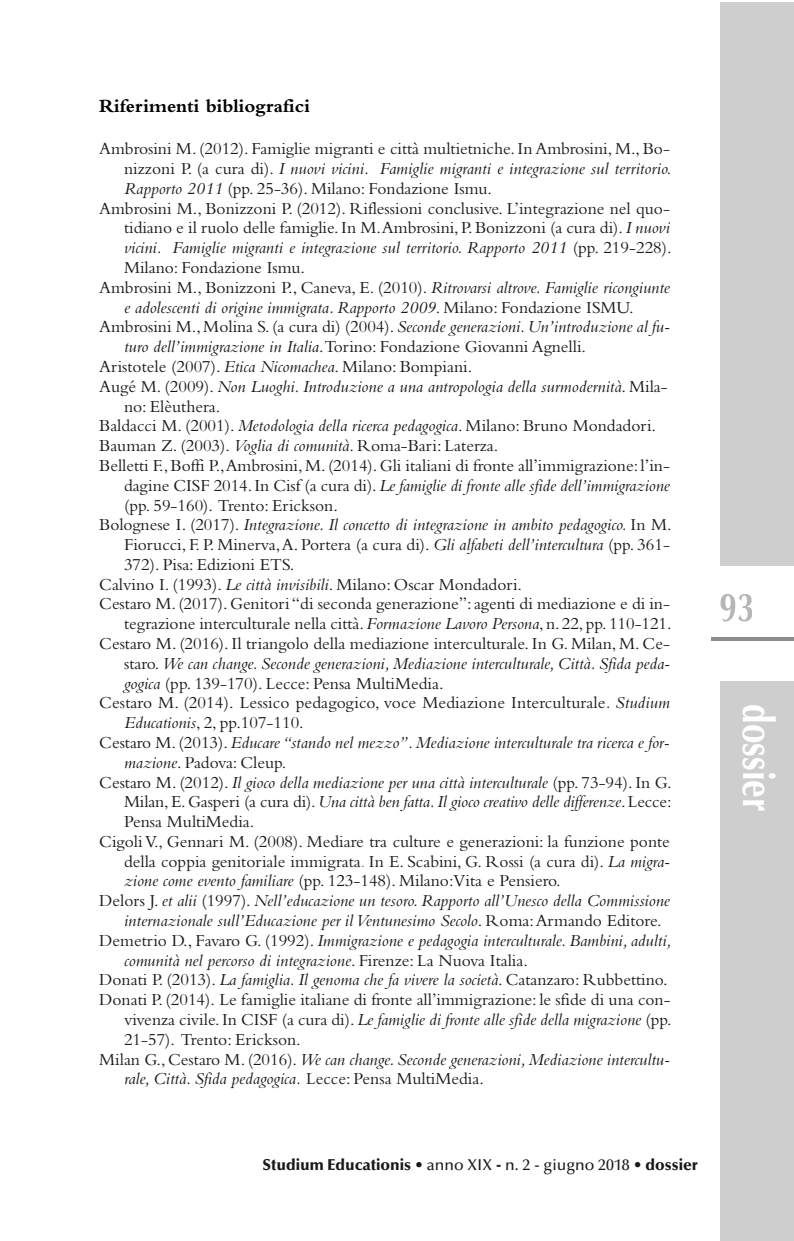
<style>
.page{position:relative;width:794px;height:1241px;background:#fff}
.page>*{position:absolute;margin:0;border:0;box-sizing:border-box;transform-origin:0 0}
.t1{font:700 43.75px "Optima";color:#fff;scale:.8 1}
.t2{font:700 19.25px "Bembo";color:#010101}
.t3{font:17.5px "Bembo";color:#191919}
.t4{font:italic 17.5px "Bembo";color:#191919}
.t5{font:900 15.75px "Optima";color:#191919}
.s1{font-style:normal}
.s2{font-style:italic}
.s3{color:#8b8b8b}
.s4{font-weight:500}
</style>
<div class="page">
<svg style="left:720px;top:594px;width:32px;height:27px"></svg>
<svg style="left:711px;top:637px;width:83px;height:3px"></svg>
<div style="left:720px;top:680px;width:74px;height:560px;background:#cecece"></div>
<div style="left:720px;top:2px;width:74px;height:564px;background:#cecece"></div>
<p class="t2" style="left:99px;top:99px;width:212px">Riferimenti bibliografici</p>
<p class="t3" style="left:99px;top:143px;width:572px">Ambrosini M. (2012). Famiglie migranti e città multietniche.In Ambrosini,M.,Bo-</p>
<p class="t4" style="left:124px;top:162px;width:549px"><span class="s1">nizzoni P. (a cura di).</span> I nuovi vicini. Famiglie migranti e integrazione sul territorio.</p>
<p class="t3" style="left:124px;top:182px;width:369px"><span class="s2">Rapporto 2011</span> (pp. 25-36). Milano: Fondazione Ismu.</p>
<p class="t3" style="left:99px;top:202px;width:572px">Ambrosini M., Bonizzoni P. (2012). Riflessioni conclusive. L’integrazione nel quo-</p>
<p class="t3" style="left:124px;top:222px;width:547px">tidiano e il ruolo delle famiglie.In M.Ambrosini,P.Bonizzoni (a cura di).<span class="s2">I nuovi</span></p>
<p class="t4" style="left:124px;top:242px;width:549px">vicini. Famiglie migranti e integrazione sul territorio. Rapporto 2011 <span class="s1">(pp. 219-228).</span></p>
<p class="t3" style="left:124px;top:261px;width:183px">Milano: Fondazione Ismu.</p>
<p class="t3" style="left:99px;top:281px;width:572px">Ambrosini M., Bonizzoni P., Caneva, E. (2010). <span class="s2">Ritrovarsi altrove. Famiglie ricongiunte</span></p>
<p class="t4" style="left:124px;top:301px;width:511px">e adolescenti di origine immigrata. Rapporto 2009<span class="s1">. Milano: Fondazione ISMU.</span></p>
<p class="t4" style="left:99px;top:321px;width:572px"><span class="s1">Ambrosini M.,Molina S.(a cura di) (2004).</span> Seconde generazioni.Un’introduzione al fu-</p>
<p class="t3" style="left:124px;top:340px;width:463px"><span class="s2">turo dell’immigrazione in Italia</span>.Torino: Fondazione Giovanni Agnelli.</p>
<p class="t3" style="left:99px;top:360px;width:374px">Aristotele (2007). <span class="s2">Etica Nicomachea</span>. Milano: Bompiani.</p>
<p class="t4" style="left:99px;top:380px;width:570px"><span class="s1">Augé M. (2009).</span> Non Luoghi. Introduzione a una antropologia della surmodernità<span class="s1">. Mila-</span></p>
<p class="t3" style="left:124px;top:400px;width:98px">no: Elèuthera.</p>
<p class="t3" style="left:99px;top:420px;width:558px">Baldacci M. (2001). <span class="s2">Metodologia della ricerca pedagogica</span>. Milano: Bruno Mondadori.</p>
<p class="t3" style="left:99px;top:439px;width:400px">Bauman Z. (2003). <span class="s2">Voglia di comunità</span>. Roma-Bari: Laterza.</p>
<p class="t3" style="left:99px;top:459px;width:572px">Belletti F.,Boffi P.,Ambrosini,M.(2014).Gli italiani di fronte all’immigrazione: l’in-</p>
<p class="t4" style="left:124px;top:479px;width:547px"><span class="s1">dagine CISF 2014.In Cisf (a cura di).</span>Le famiglie di fronte alle sfide dell’immigrazione</p>
<p class="t3" style="left:124px;top:499px;width:215px">(pp. 59-160). Trento: Erickson.</p>
<p class="t4" style="left:99px;top:518px;width:574px"><span class="s1">Bolognese I. (2017).</span> Integrazione. Il concetto di integrazione in ambito pedagogico. <span class="s1">In M.</span></p>
<p class="t3" style="left:124px;top:538px;width:547px">Fiorucci, F. P. Minerva,A. Portera (a cura di). <span class="s2">Gli alfabeti dell’intercultura</span> (pp. 361-</p>
<p class="t3" style="left:124px;top:558px;width:172px">372). Pisa: Edizioni ETS.</p>
<p class="t3" style="left:99px;top:578px;width:424px">Calvino I. (1993). <span class="s2">Le città invisibili</span>. Milano: Oscar Mondadori.</p>
<p class="t3" style="left:99px;top:597px;width:572px">Cestaro M.(2017).Genitori “di seconda generazione”:agenti di mediazione e di in-</p>
<p class="t3" style="left:124px;top:617px;width:549px">tegrazione interculturale nella città.<span class="s2">Formazione Lavoro Persona</span>, n. 22, pp. 110-121.</p>
<p class="t3" style="left:99px;top:637px;width:572px">Cestaro M. (2016). Il triangolo della mediazione interculturale. In G. Milan, M. Ce-</p>
<p class="t4" style="left:124px;top:657px;width:547px"><span class="s1">staro.</span> We can change. Seconde generazioni, Mediazione interculturale, Città. Sfida peda-</p>
<p class="t3" style="left:124px;top:677px;width:321px"><span class="s2">gogica</span> (pp. 139-170). Lecce: Pensa MultiMedia.</p>
<p class="t3" style="left:99px;top:696px;width:572px">Cestaro M. (2014). Lessico pedagogico, voce Mediazione Interculturale<span class="s2">. Studium</span></p>
<p class="t3" style="left:124px;top:716px;width:181px"><span class="s2">Educationis</span>, 2, pp.107-110.</p>
<p class="t4" style="left:99px;top:736px;width:572px"><span class="s1">Cestaro M.(2013).</span>Educare “stando nel mezzo”.Mediazione interculturale tra ricerca e for-</p>
<p class="t3" style="left:124px;top:756px;width:164px"><span class="s2">mazione</span>. Padova: Cleup.</p>
<p class="t4" style="left:99px;top:775px;width:574px"><span class="s1">Cestaro M. (2012).</span> Il gioco della mediazione per una città interculturale <span class="s1">(pp. 73-94). In G.</span></p>
<p class="t4" style="left:124px;top:795px;width:549px"><span class="s1">Milan,E.Gasperi (a cura di).</span>Una città ben fatta.Il gioco creativo delle differenze<span class="s1">.Lecce:</span></p>
<p class="t3" style="left:124px;top:815px;width:132px">Pensa MultiMedia.</p>
<p class="t3" style="left:99px;top:835px;width:572px">CigoliV., Gennari M. (2008). Mediare tra culture e generazioni: la funzione ponte</p>
<p class="t3" style="left:124px;top:855px;width:547px">della coppia genitoriale immigrata<span class="s3">.</span> In E. Scabini, G. Rossi (a cura di). <span class="s2">La migra-</span></p>
<p class="t3" style="left:124px;top:874px;width:438px"><span class="s2">zione come evento familiare</span> (pp. 123-148). Milano:Vita e Pensiero.</p>
<p class="t4" style="left:99px;top:894px;width:572px"><span class="s1">Delors J.</span> et alii <span class="s1">(1997).</span> Nell’educazione un tesoro. Rapporto all’Unesco della Commissione</p>
<p class="t4" style="left:124px;top:914px;width:539px">internazionale sull’Educazione per ilVentunesimo Secolo<span class="s1">. Roma:Armando Editore.</span></p>
<p class="t4" style="left:99px;top:934px;width:574px"><span class="s1">Demetrio D., Favaro G. (1992).</span> Immigrazione e pedagogia interculturale. Bambini, adulti,</p>
<p class="t4" style="left:124px;top:953px;width:405px">comunità nel percorso di integrazione<span class="s1">. Firenze: La Nuova Italia.</span></p>
<p class="t4" style="left:99px;top:973px;width:570px"><span class="s1">Donati P. (2013).</span> La famiglia. Il genoma che fa vivere la società<span class="s1">. Catanzaro: Rubbettino.</span></p>
<p class="t3" style="left:99px;top:993px;width:573px">Donati P.(2014). Le famiglie italiane di fronte all’immigrazione: le sfide di una con-</p>
<p class="t4" style="left:124px;top:1013px;width:549px"><span class="s1">vivenza civile.In CISF (a cura di).</span>Le famiglie di fronte alle sfide della migrazione <span class="s1">(pp.</span></p>
<p class="t3" style="left:124px;top:1033px;width:178px">21-57). Trento: Erickson.</p>
<p class="t4" style="left:99px;top:1052px;width:572px"><span class="s1">Milan G.,Cestaro M.(2016).</span>We can change. Seconde generazioni, Mediazione intercultu-</p>
<p class="t4" style="left:124px;top:1072px;width:361px">rale, Città. Sfida pedagogica. <span class="s1">Lecce: Pensa MultiMedia.</span></p>
<p class="t5" style="left:262px;top:1158px;width:437px">Studium Educationis <span class="s4">• anno XIX</span> - <span class="s4">n. 2 - giugno 2018 •</span> dossier</p>
<h1 class="t1" style="left:783px;top:704px;width:135px;rotate:90deg">dossier</h1>
</div>
